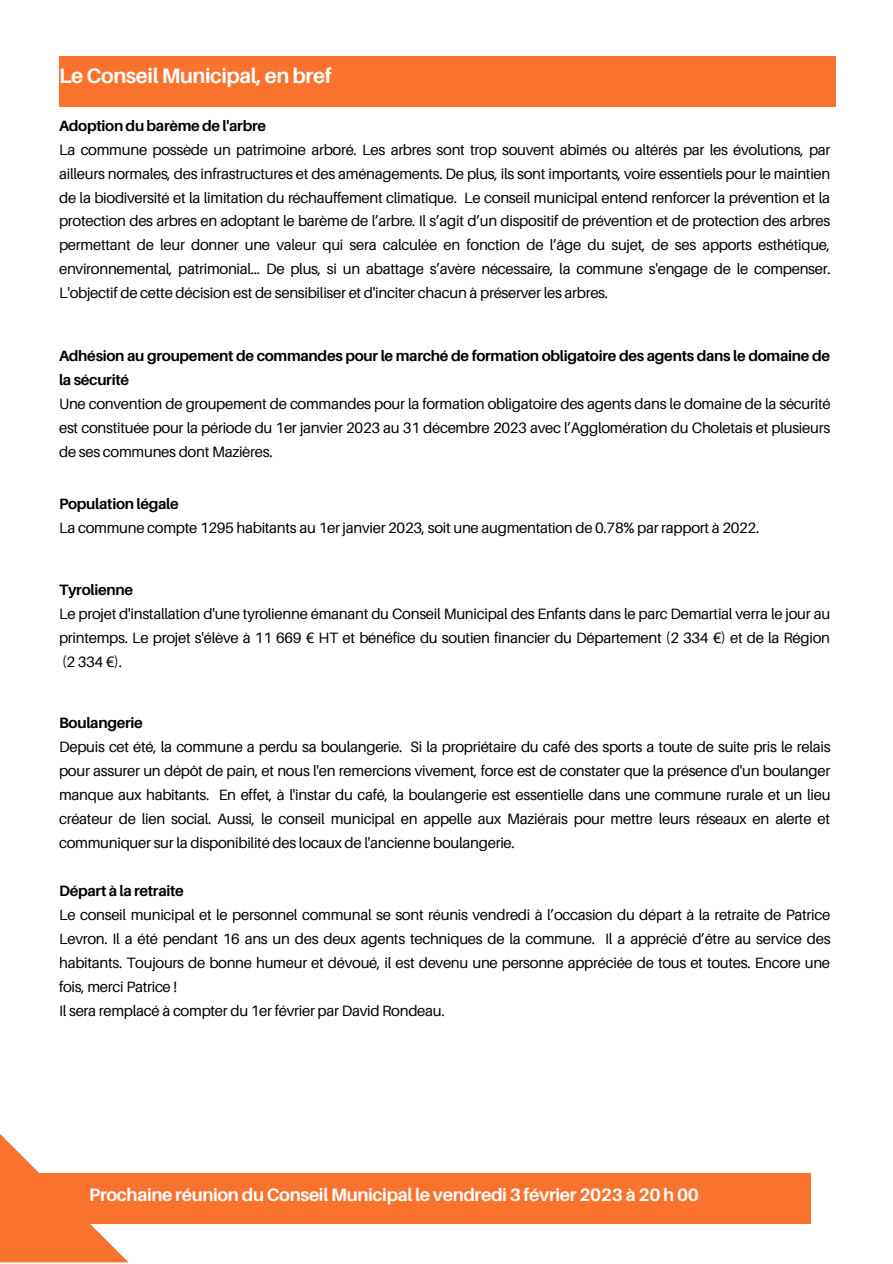
<style>
.page{position:relative;width:893px;height:1264px;background:#fff}
.page>*{position:absolute;margin:0;border:0;box-sizing:border-box;transform-origin:0 0}
.t1{font:700 20.85px "Aileron";letter-spacing:-.02em;color:#fff}
.t2{font:700 17.85px "Aileron";letter-spacing:-.02em;color:#fff}
.t3{font:15px/24px "Aileron";letter-spacing:-.02em;color:#000;text-align:justify}
.t4{font:700 15px/24px "Aileron";letter-spacing:-.02em;color:#000}
.t5{font:700 14.25px "Caveat";letter-spacing:-.02em;color:#fff}
</style>
<div class="page">
<div style="left:59px;top:56px;width:776px;height:51px;background:#fa732e"></div>
<div style="left:34px;top:1173px;width:776px;height:50px;background:#fa732e"></div>
<svg style="left:0;top:1134px;width:129px;height:128px"></svg>
<h1 class="t1" style="left:59px;top:63px;width:274px">Le Conseil Municipal, en bref</h1>
<p class="t5" style="left:75px;top:71px;width:66px">22 Août 2019</p>
<p class="t4" style="left:59px;top:113px;width:208px">Adoption du barème de l'arbre</p>
<p class="t3" style="left:59px;top:137px;width:773px">La commune possède un patrimoine arboré. Les arbres sont trop souvent abîmés ou altérés par les évolutions, par ailleurs normales, des infrastructures et des aménagements. De plus, ils sont importants, voire essentiels pour le maintien de la biodiversité et la limitation du réchauffement climatique. Le conseil municipal entend renforcer la prévention et la protection des arbres en adoptant le barème de l’arbre. Il s’agit d’un dispositif de prévention et de protection des arbres permettant de leur donner une valeur qui sera calculée en fonction de l’âge du sujet, de ses apports esthétique, environnemental, patrimonial… De plus, si un abattage s’avère nécessaire, la commune s'engage de le compenser.<br>L'objectif de cette décision est de sensibiliser et d'inciter chacun à préserver les arbres.</p>
<p class="t4" style="left:59px;top:343px;width:772px">Adhésion au groupement de commandes pour le marché de formation obligatoire des agents dans le domaine de la sécurité</p>
<p class="t3" style="left:59px;top:391px;width:773px">Une convention de groupement de commandes pour la formation obligatoire des agents dans le domaine de la sécurité est constituée pour la période du 1er janvier 2023 au 31 décembre 2023 avec l’Agglomération du Choletais et plusieurs de ses communes dont Mazières.</p>
<p class="t4" style="left:59px;top:491px;width:121px">Population légale</p>
<p class="t3" style="left:59px;top:515px;width:701px">La commune compte 1295 habitants au 1er janvier 2023, soit une augmentation de 0.78% par rapport à 2022.</p>
<p class="t4" style="left:59px;top:577px;width:75px">Tyrolienne</p>
<p class="t3" style="left:59px;top:601px;width:772px">Le projet d'installation d'une tyrolienne émanant du Conseil Municipal des Enfants dans le parc Demartial verra le jour au printemps. Le projet s'élève à 11 669 € HT et bénéfice du soutien financier du Département (2 334 €) et de la Région (2 334 €).</p>
<p class="t4" style="left:59px;top:710px;width:85px">Boulangerie</p>
<p class="t3" style="left:59px;top:734px;width:773px">Depuis cet été, la commune a perdu sa boulangerie. Si la propriétaire du café des sports a toute de suite pris le relais pour assurer un dépôt de pain, et nous l'en remercions vivement, force est de constater que la présence d'un boulanger manque aux habitants. En effet, à l'instar du café, la boulangerie est essentielle dans une commune rurale et un lieu créateur de lien social. Aussi, le conseil municipal en appelle aux Maziérais pour mettre leurs réseaux en alerte et communiquer sur la disponibilité des locaux de l'ancienne boulangerie.</p>
<p class="t4" style="left:59px;top:878px;width:126px">Départ à la retraite</p>
<p class="t3" style="left:59px;top:902px;width:772px;text-align:left">Le conseil municipal et le personnel communal se sont réunis vendredi à l’occasion du départ à la retraite de Patrice Levron. Il a été pendant 16 ans un des deux agents techniques de la commune. Il a apprécié d’être au service des habitants. Toujours de bonne humeur et dévoué, il est devenu une personne appréciée de tous et toutes. Encore une fois, merci Patrice !<br>Il sera remplacé à compter du 1er février par David Rondeau.</p>
<p class="t2" style="left:89px;top:1184px;width:611px">Prochaine réunion du Conseil Municipal le vendredi 3 février 2023 à 20 h 00</p>
</div>
